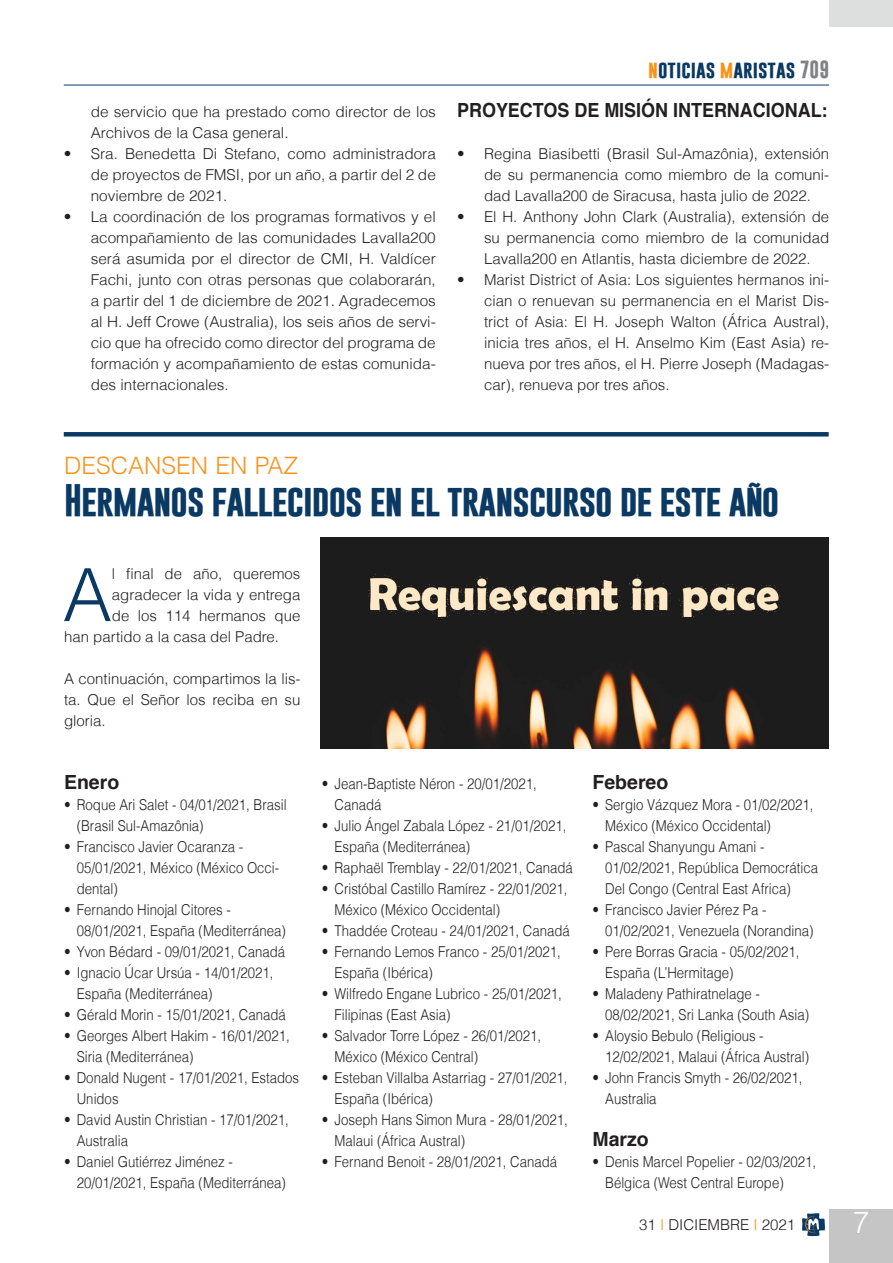
<style>
.page{position:relative;width:893px;height:1263px;background:#fff}
.page>*{position:absolute;margin:0;border:0;box-sizing:border-box;transform-origin:0 0}
.Testo_normal{font:300 73.35px "Helvetica";color:#0a3963}
.Titolo{font:700 33px "Gobold";letter-spacing:-.03em;color:#0a3963}
.t1{font:300 30px "Helvetica";color:#fff}
.Titolo_piccolo{font:300 24px "Helvetica";color:#f7931d}
.Testo_normal-2{font:700 19.5px "Helvetica";color:#231f20;scale:.92 1}
.Testo_sinEspacio{font:700 19.5px "Helvetica";color:#231f20}
.t2{font:700 18px "Gobold";color:#0a3963}
.Testo_normal-3{font:300 15px/21px "Helvetica";color:#231f20;scale:.88 1}
.Testo_normal-4{font:300 15px/21px "Helvetica";color:#231f20;text-align:justify}
.s1{color:#f7931d}
.s2{color:#808285}
</style>
<div class="page">
<div style="left:829px;top:1209px;width:64px;height:54px;background:#c4c5c4"></div>
<hr style="left:64px;top:85px;width:765px;height:1px;background:#0a3963">
<svg style="left:802px;top:1213px;width:23px;height:23px"></svg>
<div style="left:829px;top:0;width:64px;height:27px;background:#dddede"></div>
<div style="left:64px;top:432px;width:765px;height:5px;background:#0a3963"></div>
<img style="left:321px;top:537px;width:507px;height:212px">
<p class="Testo_normal-4" style="left:91px;top:101px;width:347px">de servicio que ha prestado como director de los<br>Archivos de la Casa general.</p>
<p class="Testo_normal-4" style="left:91px;top:143px;width:347px;text-indent:-27px">• Sra. Benedetta Di Stefano, como administradora de proyectos de FMSI, por un año, a partir del 2 de noviembre de 2021.</p>
<p class="Testo_normal-4" style="left:91px;top:206px;width:347px;text-indent:-27px">• La coordinación de los programas formativos y el acompañamiento de las comunidades Lavalla200 será asumida por el director de CMI, H. Valdícer Fachi, junto con otras personas que colaborarán, a partir del 1 de diciembre de 2021. Agradecemos al H. Jeff Crowe (Australia), los seis años de servi&shy;cio que ha ofrecido como director del programa de formación y acompañamiento de estas comunida&shy;des internacionales.</p>
<p class="t2" style="left:648px;top:57px;width:182px"><span class="s1">n</span>oticias <span class="s1">m</span>aristas <span class="s2">709</span></p>
<p class="Testo_normal-2" style="left:457px;top:94px;width:404px">PROYECTOS DE MISIÓN INTERNACIONAL:</p>
<p class="Testo_normal-4" style="left:484px;top:143px;width:347px;text-indent:-27px">• Regina Biasibetti (Brasil Sul-Amazônia), extensión de su permanencia como miembro de la comuni&shy;dad Lavalla200 de Siracusa, hasta julio de 2022.</p>
<p class="Testo_normal-4" style="left:484px;top:206px;width:347px;text-indent:-27px">• El H. Anthony John Clark (Australia), extensión de su permanencia como miembro de la comunidad Lavalla200 en Atlantis, hasta diciembre de 2022.</p>
<p class="Testo_normal-4" style="left:484px;top:269px;width:347px;text-indent:-27px">• Marist District of Asia: Los siguientes hermanos ini&shy;cian o renuevan su permanencia en el Marist Dis&shy;trict of Asia: El H. Joseph Walton (África Austral), inicia tres años, el H. Anselmo Kim (East Asia) re&shy;nueva por tres años, el H. Pierre Joseph (Madagas&shy;car), renueva por tres años.</p>
<p class="Titolo_piccolo" style="left:64px;top:451px;width:236px">DESCANSEN EN PAZ</p>
<p class="Titolo" style="left:64px;top:479px;width:717px">Hermanos fallecidos en el transcurso de este año</p>
<p class="Testo_normal" style="left:63px;top:549px;width:50px">A</p>
<p class="Testo_normal-4" style="left:112px;top:563px;width:190px">l final de año, queremos</p>
<p class="Testo_normal-4" style="left:112px;top:584px;width:190px">agradecer la vida y entrega</p>
<p class="Testo_normal-4" style="left:112px;top:605px;width:190px">de los 114 hermanos que</p>
<p class="Testo_normal-4" style="left:64px;top:626px;width:217px">han partido a la casa del Padre.</p>
<p class="Testo_normal-4" style="left:64px;top:668px;width:238px">A continuación, compartimos la lis&shy;ta. Que el Señor los reciba en su gloria.</p>
<p class="Testo_sinEspacio" style="left:64px;top:766px;width:57px">Enero</p>
<p class="Testo_normal-3" style="left:77px;top:794px;width:240px;text-indent:-13px">• Roque Ari Salet - 04/01/2021, Brasil (Brasil Sul-Amazônia)</p>
<p class="Testo_normal-3" style="left:77px;top:836px;width:232px;text-indent:-13px">• Francisco Javier Ocaranza -<br>05/01/2021, México (México Occi&shy;dental)</p>
<p class="Testo_normal-3" style="left:77px;top:899px;width:239px;text-indent:-13px">• Fernando Hinojal Citores -<br>08/01/2021, España (Mediterránea)</p>
<p class="Testo_normal-3" style="left:64px;top:941px;width:253px">• Yvon Bédard - 09/01/2021, Canadá</p>
<p class="Testo_normal-3" style="left:77px;top:962px;width:225px;text-indent:-13px">• Ignacio Úcar Ursúa - 14/01/2021,<br>España (Mediterránea)</p>
<p class="Testo_normal-3" style="left:64px;top:1004px;width:254px">• Gérald Morin - 15/01/2021, Canadá</p>
<p class="Testo_normal-3" style="left:77px;top:1025px;width:244px;text-indent:-13px">• Georges Albert Hakim - 16/01/2021,<br>Siria (Mediterránea)</p>
<p class="Testo_normal-3" style="left:77px;top:1067px;width:254px;text-indent:-13px">• Donald Nugent - 17/01/2021, Estados<br>Unidos</p>
<p class="Testo_normal-3" style="left:77px;top:1109px;width:242px;text-indent:-13px">• David Austin Christian - 17/01/2021,<br>Australia</p>
<p class="Testo_normal-3" style="left:77px;top:1151px;width:239px;text-indent:-13px">• Daniel Gutiérrez Jiménez -<br>20/01/2021, España (Mediterránea)</p>
<p class="Testo_normal-3" style="left:334px;top:773px;width:231px;text-indent:-13px">• Jean-Baptiste Néron - 20/01/2021,<br>Canadá</p>
<p class="Testo_normal-3" style="left:334px;top:815px;width:265px;text-indent:-13px">• Julio Ángel Zabala López - 21/01/2021,<br>España (Mediterránea)</p>
<p class="Testo_normal-3" style="left:322px;top:857px;width:287px">• Raphaël Tremblay - 22/01/2021, Canadá</p>
<p class="Testo_normal-3" style="left:334px;top:878px;width:266px;text-indent:-13px">• Cristóbal Castillo Ramírez - 22/01/2021,<br>México (México Occidental)</p>
<p class="Testo_normal-3" style="left:322px;top:920px;width:283px">• Thaddée Croteau - 24/01/2021, Canadá</p>
<p class="Testo_normal-3" style="left:334px;top:941px;width:259px;text-indent:-13px">• Fernando Lemos Franco - 25/01/2021,<br>España (Ibérica)</p>
<p class="Testo_normal-3" style="left:334px;top:983px;width:260px;text-indent:-13px">• Wilfredo Engane Lubrico - 25/01/2021,<br>Filipinas (East Asia)</p>
<p class="Testo_normal-3" style="left:334px;top:1025px;width:236px;text-indent:-13px">• Salvador Torre López - 26/01/2021,<br>México (México Central)</p>
<p class="Testo_normal-3" style="left:334px;top:1067px;width:266px;text-indent:-13px">• Esteban Villalba Astarriag - 27/01/2021,<br>España (Ibérica)</p>
<p class="Testo_normal-3" style="left:334px;top:1109px;width:267px;text-indent:-13px">• Joseph Hans Simon Mura - 28/01/2021,<br>Malaui (África Austral)</p>
<p class="Testo_normal-3" style="left:322px;top:1151px;width:269px">• Fernand Benoit - 28/01/2021, Canadá</p>
<p class="Testo_sinEspacio" style="left:592px;top:766px;width:77px">Febereo</p>
<p class="Testo_normal-3" style="left:605px;top:794px;width:238px;text-indent:-13px">• Sergio Vázquez Mora - 01/02/2021,<br>México (México Occidental)</p>
<p class="Testo_normal-3" style="left:605px;top:836px;width:243px;text-indent:-13px">• Pascal Shanyungu Amani -<br>01/02/2021, República Democrática<br>Del Congo (Central East Africa)</p>
<p class="Testo_normal-3" style="left:605px;top:899px;width:238px;text-indent:-13px">• Francisco Javier Pérez Pa -<br>01/02/2021, Venezuela (Norandina)</p>
<p class="Testo_normal-3" style="left:605px;top:941px;width:222px;text-indent:-13px">• Pere Borras Gracia - 05/02/2021,<br>España (L’Hermitage)</p>
<p class="Testo_normal-3" style="left:605px;top:983px;width:233px;text-indent:-13px">• Maladeny Pathiratnelage -<br>08/02/2021, Sri Lanka (South Asia)</p>
<p class="Testo_normal-3" style="left:605px;top:1025px;width:233px;text-indent:-13px">• Aloysio Bebulo (Religious -<br>12/02/2021, Malaui (África Austral)</p>
<p class="Testo_normal-3" style="left:605px;top:1067px;width:226px;text-indent:-13px">• John Francis Smyth - 26/02/2021,<br>Australia</p>
<p class="Testo_sinEspacio" style="left:592px;top:1123px;width:58px">Marzo</p>
<p class="Testo_normal-3" style="left:605px;top:1151px;width:241px;text-indent:-13px">• Denis Marcel Popelier - 02/03/2021,<br>Bélgica (West Central Europe)</p>
<p class="Testo_normal-4" style="left:639px;top:1214px;width:157px">31 <span class="s1">I</span> DICIEMBRE <span class="s1">I</span> 2021</p>
<h3 class="t1" style="left:853px;top:1204px;width:18px">7</h3>
</div>
